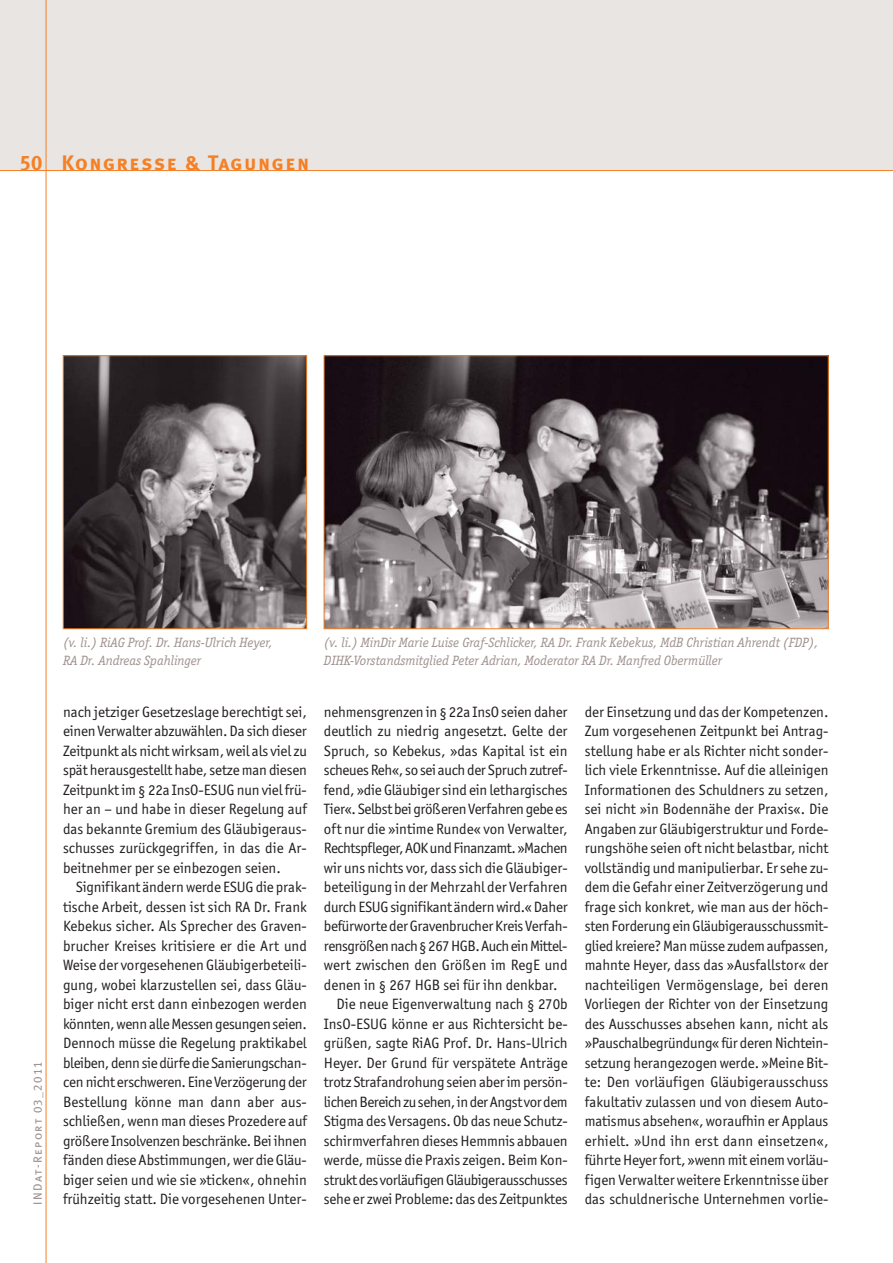
<style>
.page{position:relative;width:893px;height:1263px;background:#fff}
.page>*{position:absolute;margin:0;border:0;box-sizing:border-box;transform-origin:0 0}
.t1{font:21px "Meta Plus Bold Caps";letter-spacing:.07em;color:#f58025}
.t2{font:15px/19.5px "Officina Sans ITC Std";letter-spacing:-.005em;color:#231f20;text-align:justify}
.t3{font:15px "Officina Sans ITC Std";letter-spacing:-.03em;color:#231f20}
.t4{font:15px "Officina Sans ITC Std";letter-spacing:-.025em;color:#231f20}
.t5{font:italic 13.5px/18px "Officina Ser ITC Std";color:#9f928f}
.t6{font:12px "Meta Plus Book Caps";letter-spacing:.105em;color:#9f928f}
</style>
<div class="page">
<hr style="left:892px;top:0;width:1px;height:171px;background:#e8e5e3">
<div style="left:0;top:0;width:892px;height:171px;background:#e8e5e3"></div>
<hr style="left:46px;top:0;width:1px;height:1263px;background:#f58025">
<img style="left:326px;top:357px;width:500px;height:270px">
<div style="left:324px;top:355px;width:504px;height:274px;border:1px solid #f58025"></div>
<img style="left:65px;top:357px;width:240px;height:270px">
<div style="left:63px;top:355px;width:244px;height:274px;border:1px solid #f58025"></div>
<hr style="left:0;top:170px;width:893px;height:1px;background:#f58025">
<h1 class="t1" style="left:20px;top:151px;width:291px">50 Kongresse &amp; Tagungen</h1>
<p class="t6" style="left:31px;top:1205px;width:145px;rotate:-90deg">INDat-Report 03_2011</p>
<p class="t5" style="left:63px;top:634px;width:211px">(v. li.) RiAG Prof. Dr. Hans-Ulrich Heyer,<br>RA Dr. Andreas Spahlinger</p>
<p class="t2" style="left:63px;top:702px;width:245px">nach jetziger Gesetzeslage berechtigt sei, einen Verwalter abzuwählen. Da sich dieser Zeitpunkt als nicht wirksam, weil als viel zu spät herausgestellt habe, setze man diesen Zeitpunkt im § 22a InsO-ESUG nun viel frü&shy;her an – und habe in dieser Regelung auf das bekannte Gremium des Gläubigeraus&shy;schusses zurückgegriffen, in das die Ar&shy;beitnehmer per se einbezogen seien.</p>
<p class="t2" style="left:63px;top:878px;width:245px;text-indent:13px">Signifikant ändern werde ESUG die prak&shy;tische Arbeit, dessen ist sich RA Dr. Frank Kebekus sicher. Als Sprecher des Graven&shy;brucher Kreises kritisiere er die Art und Weise der vorgesehenen Gläubigerbeteili&shy;gung, wobei klarzustellen sei, dass Gläu&shy;biger nicht erst dann einbezogen werden könnten, wenn alle Messen gesungen seien.<br>Dennoch müsse die Regelung praktikabel bleiben, denn sie dürfe die Sanierungschan&shy;cen nicht erschweren. Eine Verzögerung der Bestellung könne man dann aber aus&shy;schließen, wenn man dieses Prozedere auf größere Insolvenzen beschränke. Bei ihnen fänden diese Abstimmungen, wer die Gläu&shy;biger seien und wie sie »ticken«, ohnehin frühzeitig statt. Die vorgesehenen Unter-</p>
<p class="t5" style="left:324px;top:634px;width:496px">(v. li.) MinDir Marie Luise Graf-Schlicker, RA Dr. Frank Kebekus, MdB Christian Ahrendt (FDP),<br>DIHK-Vorstandsmitglied Peter Adrian, Moderator RA Dr. Manfred Obermüller</p>
<p class="t2" style="left:324px;top:702px;width:245px">nehmensgrenzen in § 22a InsO seien daher</p>
<p class="t2" style="left:324px;top:722px;width:245px">deutlich zu niedrig angesetzt. Gelte der</p>
<p class="t2" style="left:324px;top:741px;width:245px">Spruch, so Kebekus, »das Kapital ist ein</p>
<p class="t2" style="left:324px;top:761px;width:245px">scheues Reh«, so sei auch der Spruch zutref-</p>
<p class="t2" style="left:324px;top:780px;width:245px">fend, »die Gläubiger sind ein lethargisches</p>
<p class="t4" style="left:324px;top:801px;width:245px">Tier«. Selbst bei größeren Verfahren gebe es</p>
<p class="t2" style="left:324px;top:819px;width:245px">oft nur die »intime Runde« von Verwalter,</p>
<p class="t3" style="left:324px;top:840px;width:245px">Rechtspfleger, AOK und Finanzamt. »Machen</p>
<p class="t2" style="left:324px;top:858px;width:245px">wir uns nichts vor, dass sich die Gläubiger-</p>
<p class="t2" style="left:324px;top:878px;width:245px">beteiligung in der Mehrzahl der Verfahren</p>
<p class="t2" style="left:324px;top:897px;width:245px">durch ESUG signifikant ändern wird.« Daher</p>
<p class="t2" style="left:324px;top:917px;width:245px">befürworte der Gravenbrucher Kreis Verfah-</p>
<p class="t3" style="left:324px;top:938px;width:245px">rensgrößen nach § 267 HGB. Auch ein Mittel-</p>
<p class="t2" style="left:324px;top:956px;width:245px">wert zwischen den Größen im RegE und</p>
<p class="t2" style="left:324px;top:975px;width:235px">denen in § 267 HGB sei für ihn denkbar.</p>
<p class="t2" style="left:337px;top:995px;width:233px">Die neue Eigenverwaltung nach § 270b</p>
<p class="t2" style="left:324px;top:1014px;width:245px">InsO-ESUG könne er aus Richtersicht be-</p>
<p class="t2" style="left:324px;top:1034px;width:245px">grüßen, sagte RiAG Prof. Dr. Hans-Ulrich</p>
<p class="t2" style="left:324px;top:1053px;width:245px">Heyer. Der Grund für verspätete Anträge</p>
<p class="t2" style="left:324px;top:1073px;width:245px">trotz Strafandrohung seien aber im persön-</p>
<p class="t3" style="left:324px;top:1094px;width:245px">lichen Bereich zu sehen, in der Angst vor dem</p>
<p class="t2" style="left:324px;top:1112px;width:245px">Stigma des Versagens. Ob das neue Schutz-</p>
<p class="t2" style="left:324px;top:1131px;width:245px">schirmverfahren dieses Hemmnis abbauen</p>
<p class="t2" style="left:324px;top:1151px;width:245px">werde, müsse die Praxis zeigen. Beim Kon-</p>
<p class="t3" style="left:324px;top:1172px;width:245px">strukt des vorläufigen Gläubigerausschusses</p>
<p class="t2" style="left:324px;top:1190px;width:245px">sehe er zwei Probleme: das des Zeitpunktes</p>
<p class="t2" style="left:585px;top:702px;width:245px">der Einsetzung und das der Kompetenzen.<br>Zum vorgesehenen Zeitpunkt bei Antrag&shy;stellung habe er als Richter nicht sonder&shy;lich viele Erkenntnisse. Auf die alleinigen Informationen des Schuldners zu setzen, sei nicht »in Bodennähe der Praxis«. Die Angaben zur Gläubigerstruktur und Forde&shy;rungshöhe seien oft nicht belastbar, nicht vollständig und manipulierbar. Er sehe zu&shy;dem die Gefahr einer Zeitverzögerung und frage sich konkret, wie man aus der höch&shy;sten Forderung ein Gläubigerausschussmit&shy;glied kreiere? Man müsse zudem aufpassen, mahnte Heyer, dass das »Ausfallstor« der nachteiligen Vermögenslage, bei deren Vorliegen der Richter von der Einsetzung des Ausschusses absehen kann, nicht als »Pauschalbegründung« für deren Nichtein&shy;setzung herangezogen werde. »Meine Bit&shy;te: Den vorläufigen Gläubigerausschuss fakultativ zulassen und von diesem Auto&shy;matismus absehen«, woraufhin er Applaus erhielt. »Und ihn erst dann einsetzen«, führte Heyer fort, »wenn mit einem vorläu&shy;figen Verwalter weitere Erkenntnisse über das schuldnerische Unternehmen vorlie-</p>
</div>
